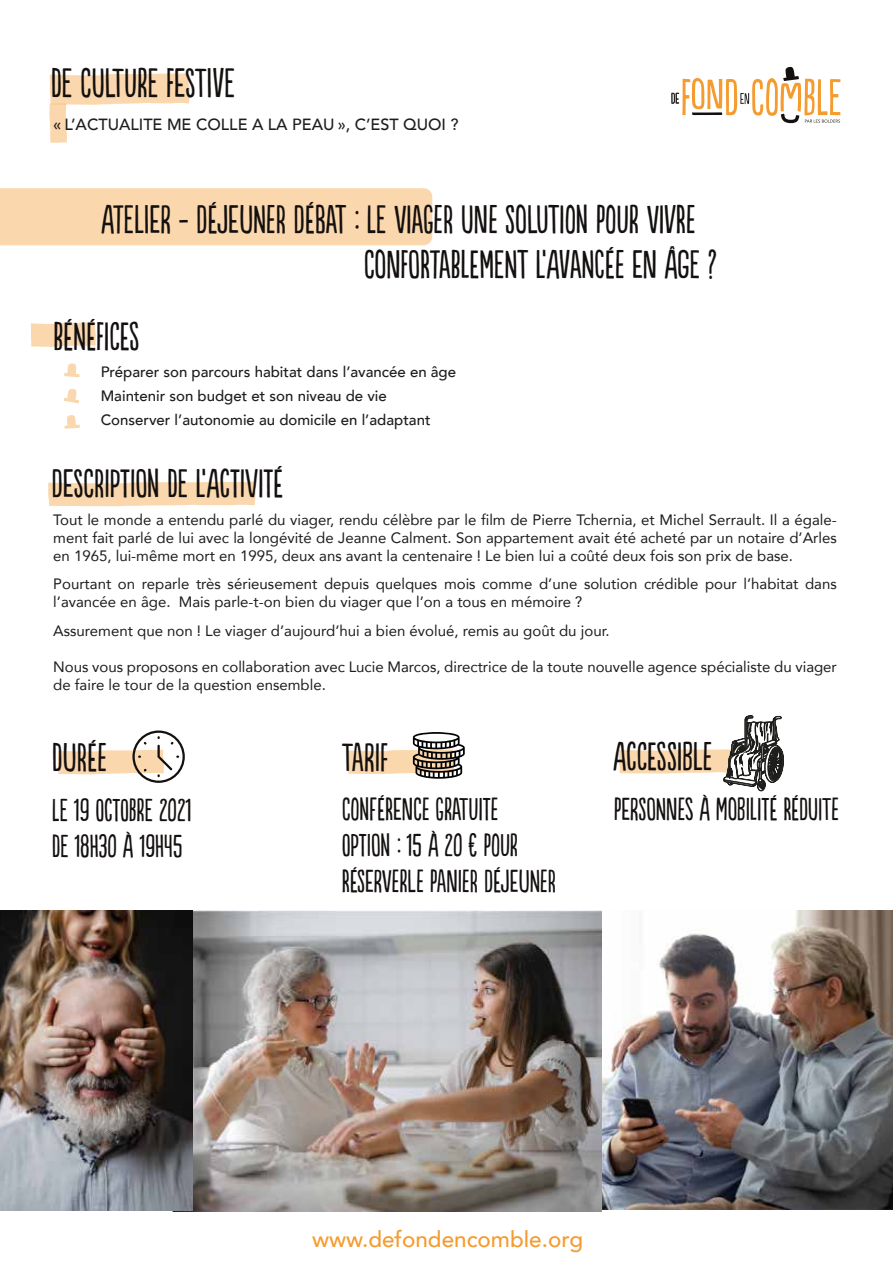
<style>
.page{position:relative;width:893px;height:1263px;background:#fff}
.page>*{position:absolute;margin:0;border:0;box-sizing:border-box;transform-origin:0 0}
.t1{font:38.85px "Populaire";color:#13100f}
.t2{font:37.5px/45px "Populaire";color:#13100f}
.t3{font:30px/36px "Populaire";color:#13100f}
.t4{font:500 22.5px "Avenir";color:#f59c30}
.t5{font:500 16.2px "Avenir";color:#1d1d1b}
.t6{font:15px/18px "Avenir";color:#1d1d1b}
.t7{font:500 15px/24px "Avenir";color:#1d1d1b}
</style>
<div class="page">
<div style="left:0;top:188px;width:432px;height:57px;background:#fbd7ad"></div>
<svg style="left:31px;top:322px;width:65px;height:25px"></svg>
<svg style="left:48px;top:482px;width:208px;height:24px"></svg>
<svg style="left:58px;top:730px;width:127px;height:53px"></svg>
<svg style="left:348px;top:732px;width:117px;height:47px"></svg>
<svg style="left:64px;top:363px;width:16px;height:14px"></svg>
<svg style="left:64px;top:415px;width:16px;height:14px"></svg>
<svg style="left:64px;top:389px;width:15px;height:14px"></svg>
<svg style="left:49px;top:73px;width:141px;height:70px"></svg>
<svg style="left:671px;top:67px;width:169px;height:56px"></svg>
<img style="left:602px;top:910px;width:291px;height:299px">
<img style="left:172px;top:910px;width:430px;height:301px">
<img style="left:0;top:910px;width:192px;height:300px">
<svg style="left:619px;top:715px;width:165px;height:77px"></svg>
<h1 class="t1" style="left:51px;top:61px;width:186px">DE CULTURE FESTIVE</h1>
<p class="t5" style="left:53px;top:110px;width:407px">« L’ACTUALITE ME COLLE A LA PEAU », C’EST QUOI ?</p>
<h2 class="t2" style="left:364px;top:198px;width:354px;text-indent:-263px">ATELIER - DÉJEUNER DÉBAT : LE VIAGER UNE SOLUTION POUR VIVRE<br>CONFORTABLEMENT L’AVANCÉE EN ÂGE ?</h2>
<h2 class="t2" style="left:53px;top:316px;width:88px">BÉNÉFICES</h2>
<p class="t7" style="left:101px;top:359px;width:357px">Préparer son parcours habitat dans l’avancée en âge<br>Maintenir son budget et son niveau de vie<br>Conserver l’autonomie au domicile en l’adaptant</p>
<h2 class="t2" style="left:52px;top:463px;width:233px">DESCRIPTION DE L’ACTIVITÉ</h2>
<p class="t6" style="left:53px;top:510px;width:785px;text-align:justify">Tout le monde a entendu parlé du viager, rendu célèbre par le film de Pierre Tchernia, et Michel Serrault. Il a égale&shy;ment fait parlé de lui avec la longévité de Jeanne Calment. Son appartement avait été acheté par un notaire d’Arles en 1965, lui-même mort en 1995, deux ans avant la centenaire ! Le bien lui a coûté deux fois son prix de base.</p>
<p class="t6" style="left:53px;top:575px;width:785px">Pourtant on reparle très sérieusement depuis quelques mois comme d’une solution crédible pour l’habitat dans l’avancée en âge. Mais parle-t-on bien du viager que l’on a tous en mémoire ?</p>
<p class="t6" style="left:53px;top:621px;width:558px">Assurement que non ! Le viager d’aujourd’hui a bien évolué, remis au goût du jour.</p>
<p class="t6" style="left:53px;top:657px;width:785px">Nous vous proposons en collaboration avec Lucie Marcos, directrice de la toute nouvelle agence spécialiste du viager de faire le tour de la question ensemble.</p>
<h2 class="t2" style="left:52px;top:737px;width:56px">DURÉE</h2>
<h3 class="t3" style="left:52px;top:793px;width:141px">LE 19 OCTOBRE 2021<br>DE 18H30 À 19H45</h3>
<h2 class="t2" style="left:342px;top:736px;width:48px">TARIF</h2>
<h3 class="t3" style="left:342px;top:793px;width:216px">CONFÉRENCE GRATUITE<br>OPTION : 15 À 20 € POUR<br>RÉSERVERLE PANIER DÉJEUNER</h3>
<h2 class="t2" style="left:613px;top:736px;width:101px">ACCESSIBLE</h2>
<h3 class="t3" style="left:614px;top:793px;width:227px">PERSONNES À MOBILITÉ RÉDUITE</h3>
<h3 class="t4" style="left:312px;top:1219px;width:272px">www.defondencomble.org</h3>
</div>
